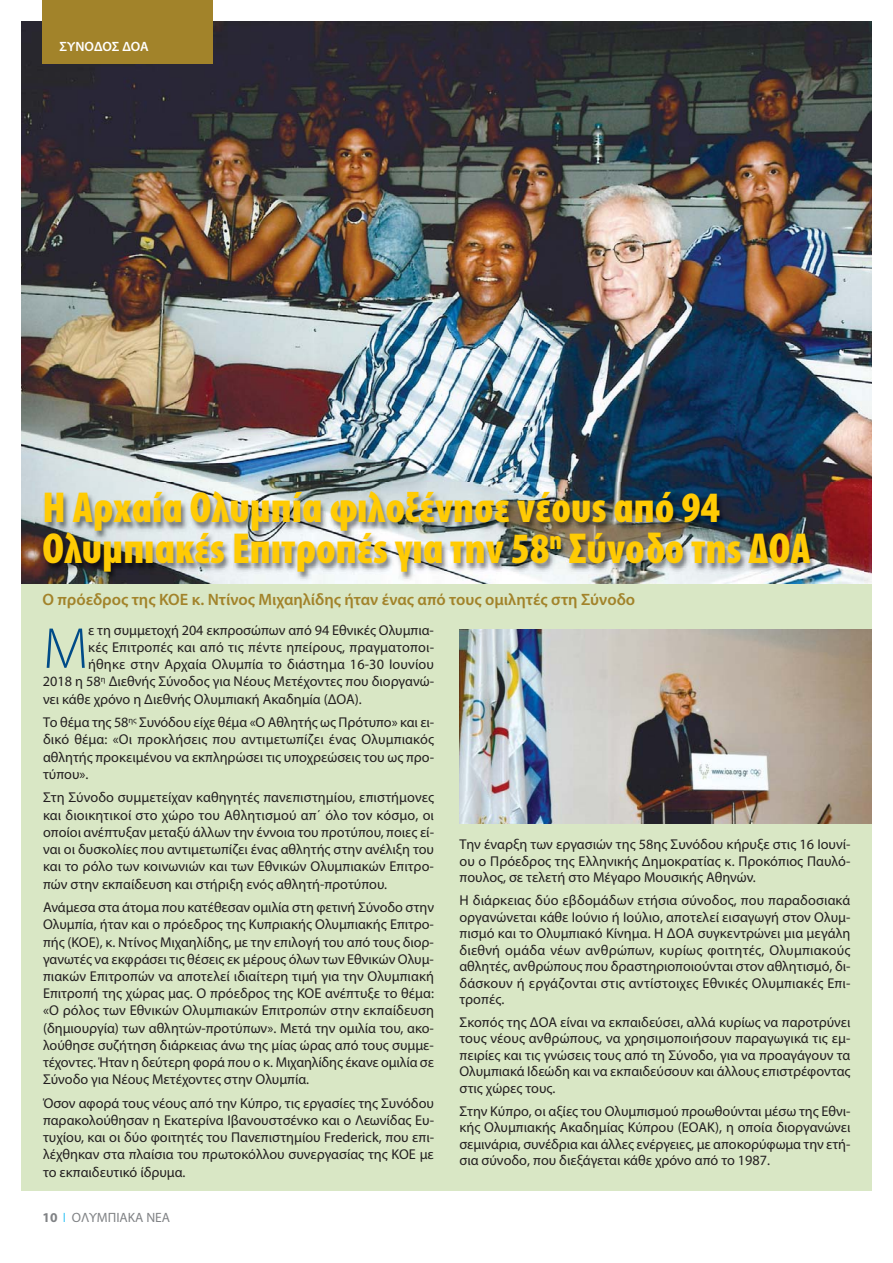
<style>
.page{position:relative;width:893px;height:1263px;background:#fff}
.page>*{position:absolute;margin:0;border:0;box-sizing:border-box;transform-origin:0 0}
.t1{font:300 58.2px "Myriad Pro";color:#004b88}
.t2{font:700 43.5px/40.5px "Myriad Condensed Greek";color:#ffcb04}
.t3{font:600 16.5px "Myriad Pro";color:#a2832a}
.t4{font:14.25px/17.2px "Myriad Pro";color:#231f20;text-align:justify}
.t5{font:13.5px "Myriad Pro";color:#808285}
.t6{font:600 13.5px "Myriad Pro";color:#fff}
.s1{font-weight:700}
.s2{color:#44c8f5}
</style>
<div class="page">
<div style="left:21px;top:538px;width:851px;height:653px;background:#d9e7c5"></div>
<img style="left:21px;top:21px;width:851px;height:562px">
<div style="left:43px;top:0;width:170px;height:64px;background:#a2832a"></div>
<img style="left:35px;top:482px;width:828px;height:102px">
<img style="left:459px;top:630px;width:413px;height:193px">
<p class="t6" style="left:60px;top:39px;width:91px">ΣΥΝΟΔΟΣ ΔΟΑ</p>
<h2 class="t2" style="left:43px;top:493px;width:770px">Η Αρχαία Ολυμπία φιλοξένησε νέους από 94<br>Ολυμπιακές Επιτροπές για την 58<sup>η</sup> Σύνοδο της ΔΟΑ</h2>
<p class="t3" style="left:43px;top:590px;width:594px">Ο πρόεδρος της ΚΟΕ κ. Ντίνος Μιχαηλίδης ήταν ένας από τους ομιλητές στη Σύνοδο</p>
<h1 class="t1" style="left:43px;top:614px;width:47px">M</h1>
<p class="t4" style="left:88px;top:623px;width:347px">ε τη συμμετοχή 204 εκπροσώπων από 94 Εθνικές Ολυμπια-</p>
<p class="t4" style="left:88px;top:640px;width:347px">κές Επιτροπές και από τις πέντε ηπείρους, πραγματοποι-</p>
<p class="t4" style="left:88px;top:657px;width:347px">ήθηκε στην Αρχαία Ολυμπία το διάστημα 16-30 Ιουνίου</p>
<p class="t4" style="left:43px;top:674px;width:393px">2018 η 58<sup>η</sup> Διεθνής Σύνοδος για Νέους Μετέχοντες που διοργανώ-</p>
<p class="t4" style="left:43px;top:691px;width:320px">νει κάθε χρόνο η Διεθνής Ολυμπιακή Ακαδημία (ΔΟΑ).</p>
<p class="t4" style="left:43px;top:715px;width:393px">Το θέμα της 58<sup>ης</sup> Συνόδου είχε θέμα «Ο Αθλητής ως Πρότυπο» και ει&shy;δικό θέμα: «Οι προκλήσεις που αντιμετωπίζει ένας Ολυμπιακός αθλητής προκειμένου να εκπληρώσει τις υποχρεώσεις του ως προ&shy;τύπου».</p>
<p class="t4" style="left:43px;top:790px;width:393px">Στη Σύνοδο συμμετείχαν καθηγητές πανεπιστημίου, επιστήμονες και διοικητικοί στο χώρο του Αθλητισμού απ΄ όλο τον κόσμο, οι οποίοι ανέπτυξαν μεταξύ άλλων την έννοια του προτύπου, ποιες εί&shy;ναι οι δυσκολίες που αντιμετωπίζει ένας αθλητής στην ανέλιξη του και το ρόλο των κοινωνιών και των Εθνικών Ολυμπιακών Επιτρο&shy;πών στην εκπαίδευση και στήριξη ενός αθλητή-προτύπου.</p>
<p class="t4" style="left:43px;top:900px;width:393px">Ανάμεσα στα άτομα που κατέθεσαν ομιλία στη φετινή Σύνοδο στην Ολυμπία, ήταν και ο πρόεδρος της Κυπριακής Ολυμπιακής Επιτρο&shy;πής (ΚΟΕ), κ. Ντίνος Μιχαηλίδης, με την επιλογή του από τους διορ&shy;γανωτές να εκφράσει τις θέσεις εκ μέρους όλων των Εθνικών Ολυμ&shy;πιακών Επιτροπών να αποτελεί ιδιαίτερη τιμή για την Ολυμπιακή Επιτροπή της χώρας μας. Ο πρόεδρος της ΚΟΕ ανέπτυξε το θέμα: «Ο ρόλος των Εθνικών Ολυμπιακών Επιτροπών στην εκπαίδευση (δημιουργία) των αθλητών-προτύπων». Μετά την ομιλία του, ακο&shy;λούθησε συζήτηση διάρκειας άνω της μίας ώρας από τους συμμε&shy;τέχοντες. Ήταν η δεύτερη φορά που ο κ. Μιχαηλίδης έκανε ομιλία σε Σύνοδο για Νέους Μετέχοντες στην Ολυμπία.</p>
<p class="t4" style="left:43px;top:1095px;width:393px">Όσον αφορά τους νέους από την Κύπρο, τις εργασίες της Συνόδου παρακολούθησαν η Εκατερίνα Ιβανουστσένκο και ο Λεωνίδας Ευ&shy;τυχίου, και οι δύο φοιτητές του Πανεπιστημίου Frederick, που επι&shy;λέχθηκαν στα πλαίσια του πρωτοκόλλου συνεργασίας της ΚΟΕ με το εκπαιδευτικό ίδρυμα.</p>
<p class="t5" style="left:43px;top:1212px;width:129px"><span class="s1">10</span> <span class="s2">I</span> ΟΛΥΜΠΙΑΚΑ ΝΕΑ</p>
<p class="t4" style="left:459px;top:837px;width:392px;line-height:16.5px">Την έναρξη των εργασιών της 58ης Συνόδου κήρυξε στις 16 Ιουνί&shy;ου ο Πρόεδρος της Ελληνικής Δημοκρατίας κ. Προκόπιος Παυλό&shy;πουλος, σε τελετή στο Μέγαρο Μουσικής Αθηνών.</p>
<p class="t4" style="left:459px;top:893px;width:393px;line-height:16.5px">H διάρκειας δύο εβδομάδων ετήσια σύνοδος, που παραδοσιακά οργανώνεται κάθε Iούνιο ή Iούλιο, αποτελεί εισαγωγή στον Oλυμ&shy;πισμό και το Oλυμπιακό Kίνημα. H ΔOA συγκεντρώνει μια μεγάλη διεθνή ομάδα νέων ανθρώπων, κυρίως φοιτητές, Oλυμπιακούς αθλητές, ανθρώπους που δραστηριοποιούνται στον αθλητισμό, δι&shy;δάσκουν ή εργάζονται στις αντίστοιχες Eθνικές Oλυμπιακές Eπι&shy;τροπές.</p>
<p class="t4" style="left:459px;top:1015px;width:392px;line-height:16.5px">Σκοπός της ΔOA είναι να εκπαιδεύσει, αλλά κυρίως να παροτρύνει τους νέους ανθρώπους, να χρησιμοποιήσουν παραγωγικά τις εμ&shy;πειρίες και τις γνώσεις τους από τη Σύνοδο, για να προαγάγουν τα Oλυμπιακά Iδεώδη και να εκπαιδεύσουν και άλλους επιστρέφοντας στις χώρες τους.</p>
<p class="t4" style="left:459px;top:1104px;width:393px;line-height:16.5px">Στην Κύπρο, οι αξίες του Ολυμπισμού προωθούνται μέσω της Εθνι&shy;κής Ολυμπιακής Ακαδημίας Κύπρου (ΕΟΑΚ), η οποία διοργανώνει σεμινάρια, συνέδρια και άλλες ενέργειες, με αποκορύφωμα την ετή&shy;σια σύνοδο, που διεξάγεται κάθε χρόνο από το 1987.</p>
</div>
